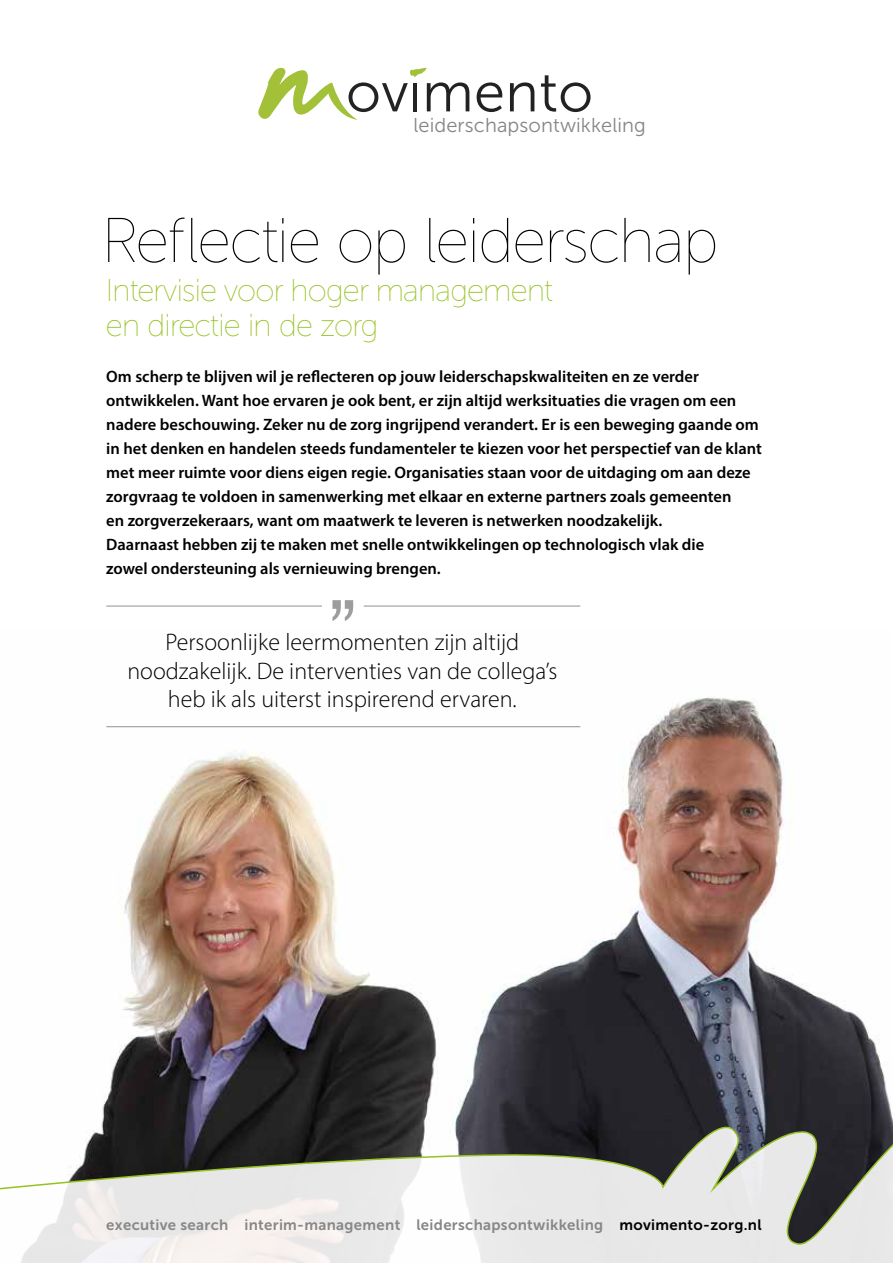
<style>
.page{position:relative;width:893px;height:1263px;background:#fff}
.page>*{position:absolute;margin:0;border:0;box-sizing:border-box;transform-origin:0 0}
.t1{font:200 63px "Museo Sans Display";color:#000}
.t2{font:300 31.5px/34.5px "Museo Sans Display";color:#96c121}
.t3{font:300 24px/28.8px "Myriad Pro";color:#000;text-align:center}
.t4{font:20.1px "Museo Sans 300";letter-spacing:.005em;color:#868686}
.t5{font:600 16.5px/24px "Myriad Pro";color:#000}
.t6{font:15px "Museo Sans 700";letter-spacing:.02em;color:#878787}
.s1{color:#000}
</style>
<div class="page">
<img style="left:102px;top:697px;width:789px;height:414px">
<svg style="left:0;top:1111px;width:893px;height:152px"></svg>
<svg style="left:477px;top:82px;width:25px;height:30px"></svg>
<svg style="left:510px;top:82px;width:24px;height:29px"></svg>
<svg style="left:541px;top:75px;width:50px;height:37px"></svg>
<svg style="left:258px;top:68px;width:211px;height:52px"></svg>
<svg style="left:332px;top:600px;width:21px;height:21px"></svg>
<hr style="left:106px;top:605px;width:216px;height:2px;background:#9d9d9c">
<hr style="left:364px;top:605px;width:216px;height:2px;background:#9d9d9c">
<hr style="left:106px;top:726px;width:474px;height:1px;background:#9d9d9c">
<p class="t4" style="left:413px;top:114px;width:234px">leiderschapsontwikkeling</p>
<h1 class="t1" style="left:102px;top:207px;width:617px">Reflectie op leiderschap</h1>
<h2 class="t2" style="left:106px;top:273px;width:448px">Intervisie voor hoger management en directie in de zorg</h2>
<p class="t5" style="left:106px;top:364px;width:657px">Om scherp te blijven wil je reflecteren op jouw leiderschapskwaliteiten en ze verder ontwikkelen. Want hoe ervaren je ook bent, er zijn altijd werksituaties die vragen om een nadere beschouwing. Zeker nu de zorg ingrijpend verandert. Er is een beweging gaande om in het denken en handelen steeds fundamenteler te kiezen voor het perspectief van de klant met meer ruimte voor diens eigen regie. Organisaties staan voor de uitdaging om aan deze zorgvraag te voldoen in samenwerking met elkaar en externe partners zoals gemeenten<br>en zorgverzekeraars, want om maatwerk te leveren is netwerken noodzakelijk.<br>Daarnaast hebben zij te maken met snelle ontwikkelingen op technologisch vlak die<br>zowel ondersteuning als vernieuwing brengen.</p>
<h3 class="t3" style="left:127px;top:627px;width:431px">Persoonlijke leermomenten zijn altijd noodzakelijk. De interventies van de collega’s heb ik als uiterst inspirerend ervaren.</h3>
<p class="t6" style="left:106px;top:1217px;width:657px">executive search interim-management leiderschapsontwikkeling <span class="s1">movimento-zorg.nl</span></p>
</div>
